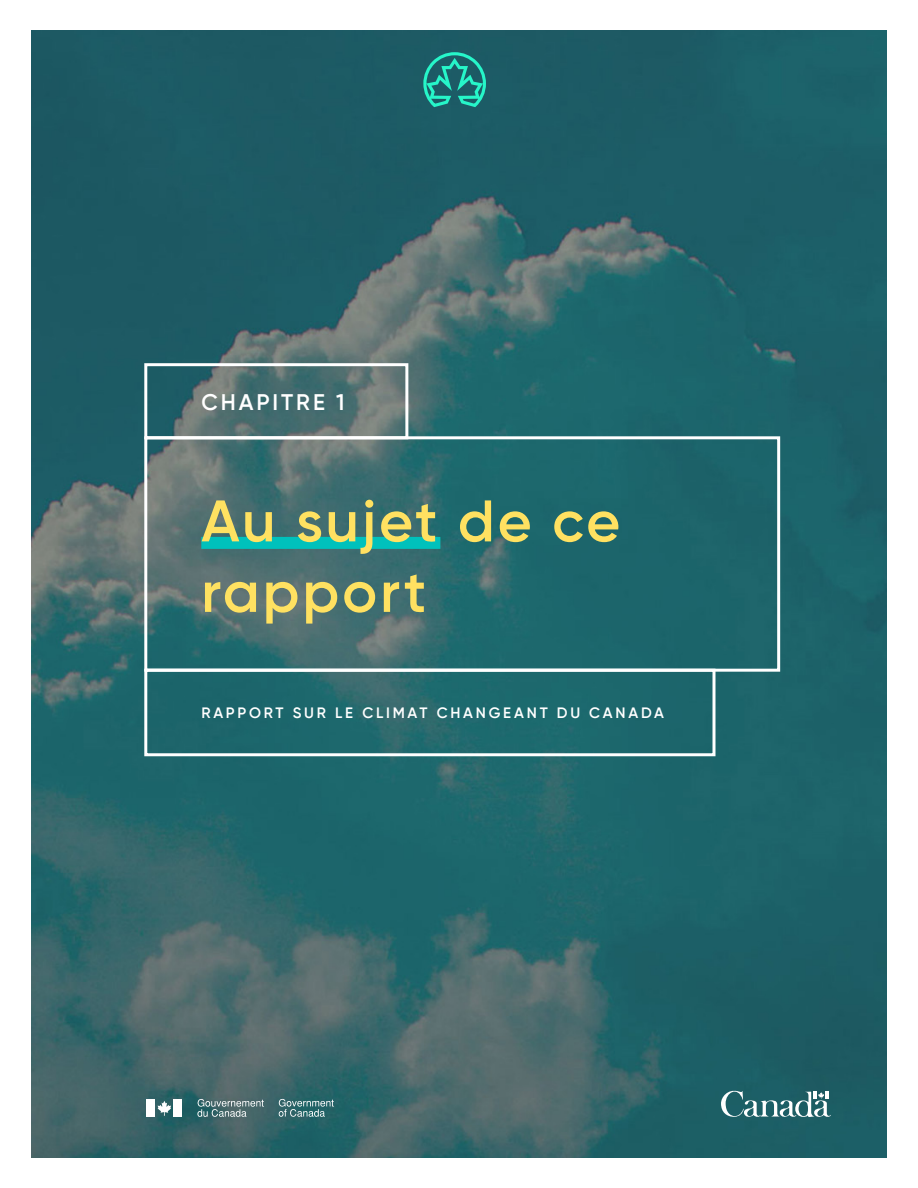
<style>
.page{position:relative;width:918px;height:1188px;background:#fff}
.page>*{position:absolute;margin:0;border:0;box-sizing:border-box;transform-origin:0 0}
.Chapter_Title_YELLOW{font:600 58.5px/70.5px "Gilroy";letter-spacing:.05em;color:#ffe161}
.Chapter_Number_WHITE{font:600 22.5px "Gilroy";letter-spacing:.13em;color:#fff}
.Chapter_Book_Title_W{font:600 15px "Gilroy";letter-spacing:.185em;color:#fff}
</style>
<div class="page">
<img style="left:31px;top:30px;width:856px;height:1128px">
<div style="left:144px;top:363px;width:264px;height:76px;border:3px solid #fff"></div>
<div style="left:144px;top:669px;width:572px;height:87px;border:3px solid #fff"></div>
<div style="left:201px;top:537px;width:239px;height:12px;background:#00c1bc"></div>
<div style="left:144px;top:436px;width:636px;height:236px;border:3px solid #fff"></div>
<svg style="left:423px;top:52px;width:63px;height:55px;background:#1f8d85"></svg>
<svg style="left:279px;top:1099px;width:55px;height:18px"></svg>
<svg style="left:197px;top:1099px;width:67px;height:18px"></svg>
<div style="left:147px;top:1100px;width:8px;height:17px;background:#fff"></div>
<svg style="left:158px;top:1101px;width:13px;height:15px"></svg>
<div style="left:174px;top:1100px;width:8px;height:17px;background:#fff"></div>
<svg style="left:721px;top:1089px;width:110px;height:31px;background:#508388"></svg>
<p class="Chapter_Number_WHITE" style="left:201px;top:388px;width:145px">CHAPITRE 1</p>
<p class="Chapter_Title_YELLOW" style="left:201px;top:485px;width:420px">Au sujet de ce rapport</p>
<p class="Chapter_Book_Title_W" style="left:201px;top:704px;width:464px">RAPPORT SUR LE CLIMAT CHANGEANT DU CANADA</p>
</div>
